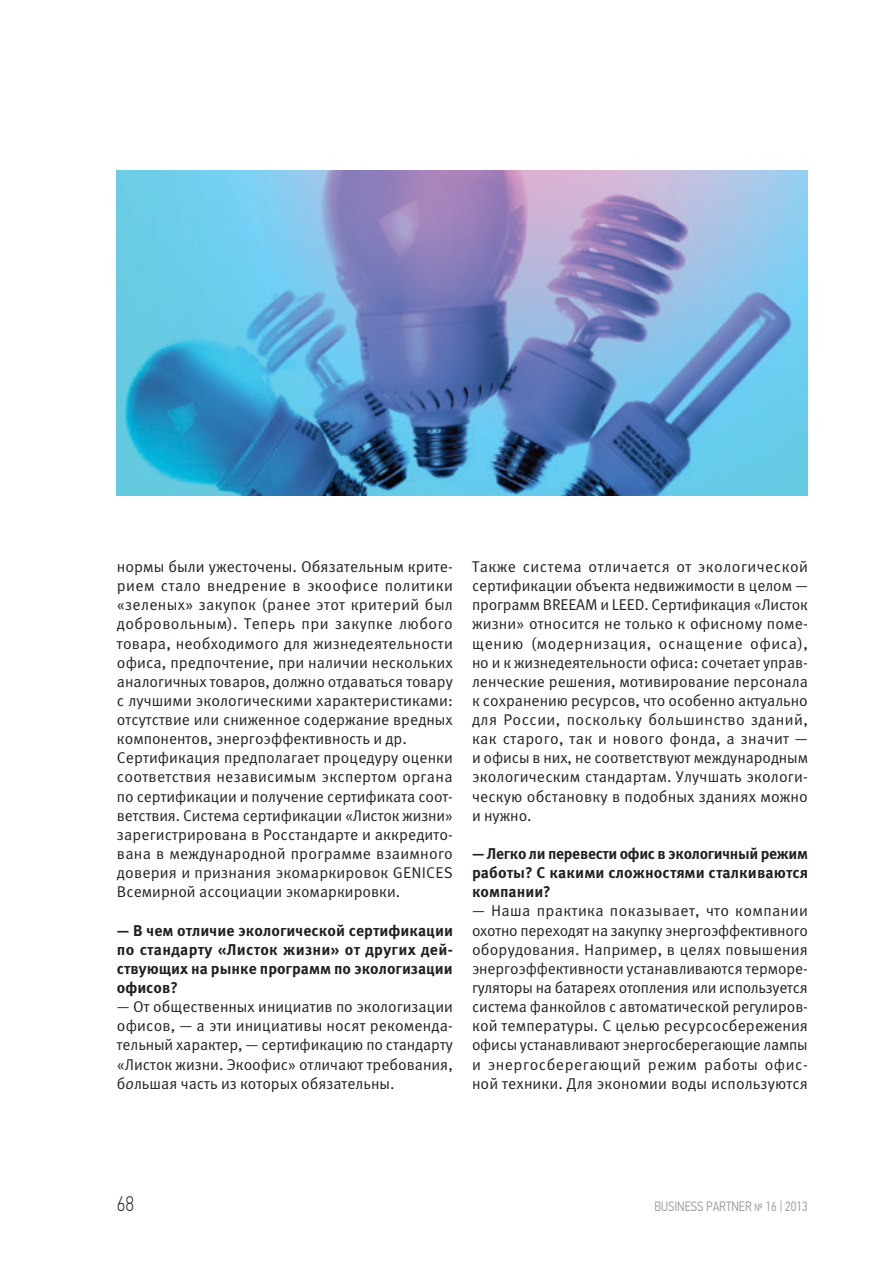
<style>
.page{position:relative;width:893px;height:1263px;background:#fff}
.page>*{position:absolute;margin:0;border:0;box-sizing:border-box;transform-origin:0 0}
.t1{font:100 21px "PF Din Text Cond Pro";color:#231f20}
.text{font:15.6px/19.2px "Meta Pro";color:#231f20;text-align:justify}
.interview{font:700 15.6px/19.2px "Meta Pro";color:#231f20;text-align:justify}
.t2{font:300 13.5px "PF Din Text Cond Pro";color:#949698}
.s1{font-style:italic}
.s2{font-size:10.5px}
</style>
<div class="page">
<img style="left:117px;top:170px;width:691px;height:325px">
<p class="text" style="left:117px;top:557px;width:337px">нормы были ужесточены. Обязательным крите&shy;рием стало внедрение в экоофисе политики «зеленых» закупок (ранее этот критерий был добровольным). Теперь при закупке любого товара, необходимого для жизнедеятельности офиса, предпочтение, при наличии нескольких аналогичных товаров, должно отдаваться товару с лучшими экологическими характеристиками: отсутствие или сниженное содержание вредных компонентов, энергоэффективность и др.</p>
<p class="text" style="left:117px;top:749px;width:338px">Сертификация предполагает процедуру оценки соответствия независимым экспертом органа по сертификации и получение сертификата соот&shy;ветствия. Система сертификации «Листок жизни» зарегистрирована в Росстандарте и аккредито&shy;вана в международной программе взаимного доверия и признания экомаркировок GENICES Всемирной ассоциации экомаркировки.</p>
<p class="interview" style="left:117px;top:921px;width:338px">— В чем отличие экологической сертификации по стандарту «Листок жизни» от других дей&shy;ствующих на рынке программ по экологизации офисов?</p>
<p class="text" style="left:117px;top:997px;width:337px">— От общественных инициатив по экологизации офисов, — а эти инициативы носят рекоменда&shy;тельный характер, — сертификацию по стандарту «Листок жизни. Экоофис» отличают требования, б<span class="s1">о</span>льшая часть из которых обязательны.</p>
<p class="text" style="left:472px;top:557px;width:338px">Также система отличается от экологической сертификации объекта недвижимости в целом — программ BREEAM и LEED. Сертификация «Листок жизни» относится не только к офисному поме&shy;щению (модернизация, оснащение офиса), но и к жизнедеятельности офиса: сочетает управ&shy;ленческие решения, мотивирование персонала к сохранению ресурсов, что особенно актуально для России, поскольку большинство зданий, как старого, так и нового фонда, а значит — и офисы в них, не соответствуют международным экологическим стандартам. Улучшать экологи&shy;ческую обстановку в подобных зданиях можно и нужно.</p>
<p class="interview" style="left:472px;top:844px;width:337px">— Легко ли перевести офис в экологичный режим работы? С какими сложностями сталкиваются компании?</p>
<p class="text" style="left:472px;top:902px;width:338px">— Наша практика показывает, что компании охотно переходят на закупку энергоэффективного оборудования. Например, в целях повышения энергоэффективности устанавливаются терморе&shy;гуляторы на батареях отопления или используется система фанкойлов с автоматической регулиров&shy;кой температуры. С целью ресурсосбережения офисы устанавливают энергосберегающие лампы и энергосберегающий режим работы офис&shy;ной техники. Для экономии воды используются</p>
<h1 class="t1" style="left:117px;top:1191px;width:19px">68</h1>
<p class="t2" style="left:654px;top:1198px;width:155px">BUSINESS PARTNER <span class="s2">№</span> 16 | 2013</p>
</div>
